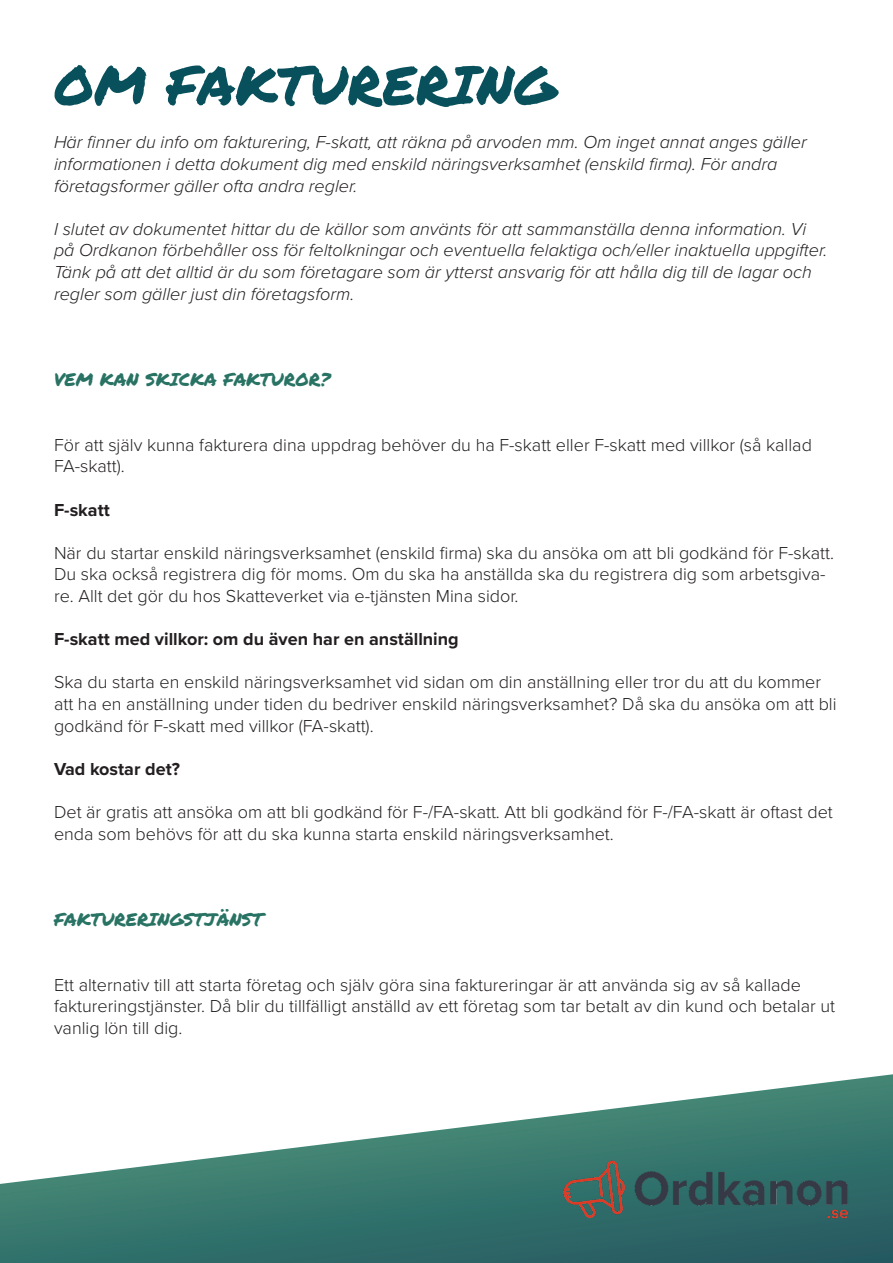
<style>
.page{position:relative;width:893px;height:1263px;background:#fff}
.page>*{position:absolute;margin:0;border:0;box-sizing:border-box;transform-origin:0 0}
.Rubrik_Interndokumen{font:54px "Permanent Marker";color:#08505b}
.Brödtext{font:300 18px/21.6px "Proxima Nova";color:#231f20}
.Brödtext-2{font:italic 300 18px/21.6px "Proxima Nova";color:#231f20}
.Brödtext-3{font:700 18px "Proxima Nova";color:#231f20}
.Underrubrik_interndo{font:18px "Permanent Marker";color:#297364}
</style>
<div class="page">
<svg style="left:0;top:1074px;width:893px;height:189px"></svg>
<img style="left:519px;top:1115px;width:374px;height:148px">
<p class="Rubrik_Interndokumen" style="left:54px;top:45px;width:504px">OM FAKTURERING</p>
<p class="Brödtext-2" style="left:54px;top:131px;width:754px">Här finner du info om fakturering, F-skatt, att räkna på arvoden mm. Om inget annat anges gäller informationen i detta dokument dig med enskild näringsverksamhet (enskild firma). För andra företagsformer gäller ofta andra regler.</p>
<p class="Brödtext-2" style="left:54px;top:217px;width:775px">I slutet av dokumentet hittar du de källor som använts för att sammanställa denna information. Vi på Ordkanon förbehåller oss för feltolkningar och eventuella felaktiga och/eller inaktuella uppgifter.<br>Tänk på att det alltid är du som företagare som är ytterst ansvarig för att hålla dig till de lagar och regler som gäller just din företagsform.</p>
<p class="Underrubrik_interndo" style="left:54px;top:366px;width:278px">VEM KAN SKICKA FAKTUROR?</p>
<p class="Brödtext" style="left:54px;top:433px;width:759px">För att själv kunna fakturera dina uppdrag behöver du ha F-skatt eller F-skatt med villkor (så kallad<br>FA-skatt).</p>
<p class="Brödtext-3" style="left:54px;top:496px;width:57px">F-skatt</p>
<p class="Brödtext" style="left:54px;top:541px;width:782px">När du startar enskild näringsverksamhet (enskild firma) ska du ansöka om att bli godkänd för F-skatt.<br>Du ska också registrera dig för moms. Om du ska ha anställda ska du registrera dig som arbetsgiva&shy;re. Allt det gör du hos Skatteverket via e-tjänsten Mina sidor.</p>
<p class="Brödtext-3" style="left:54px;top:626px;width:406px">F-skatt med villkor: om du även har en anställning</p>
<p class="Brödtext" style="left:54px;top:671px;width:784px">Ska du starta en enskild näringsverksamhet vid sidan om din anställning eller tror du att du kommer att ha en anställning under tiden du bedriver enskild näringsverksamhet? Då ska du ansöka om att bli godkänd för F-skatt med villkor (FA-skatt).</p>
<p class="Brödtext-3" style="left:54px;top:755px;width:127px">Vad kostar det?</p>
<p class="Brödtext" style="left:54px;top:800px;width:780px">Det är gratis att ansöka om att bli godkänd för F-/FA-skatt. Att bli godkänd för F-/FA-skatt är oftast det enda som behövs för att du ska kunna starta enskild näringsverksamhet.</p>
<p class="Underrubrik_interndo" style="left:54px;top:906px;width:210px">FAKTURERINGSTJÄNST</p>
<p class="Brödtext" style="left:54px;top:973px;width:783px">Ett alternativ till att starta företag och själv göra sina faktureringar är att använda sig av så kallade faktureringstjänster. Då blir du tillfälligt anställd av ett företag som tar betalt av din kund och betalar ut vanlig lön till dig.</p>
</div>
